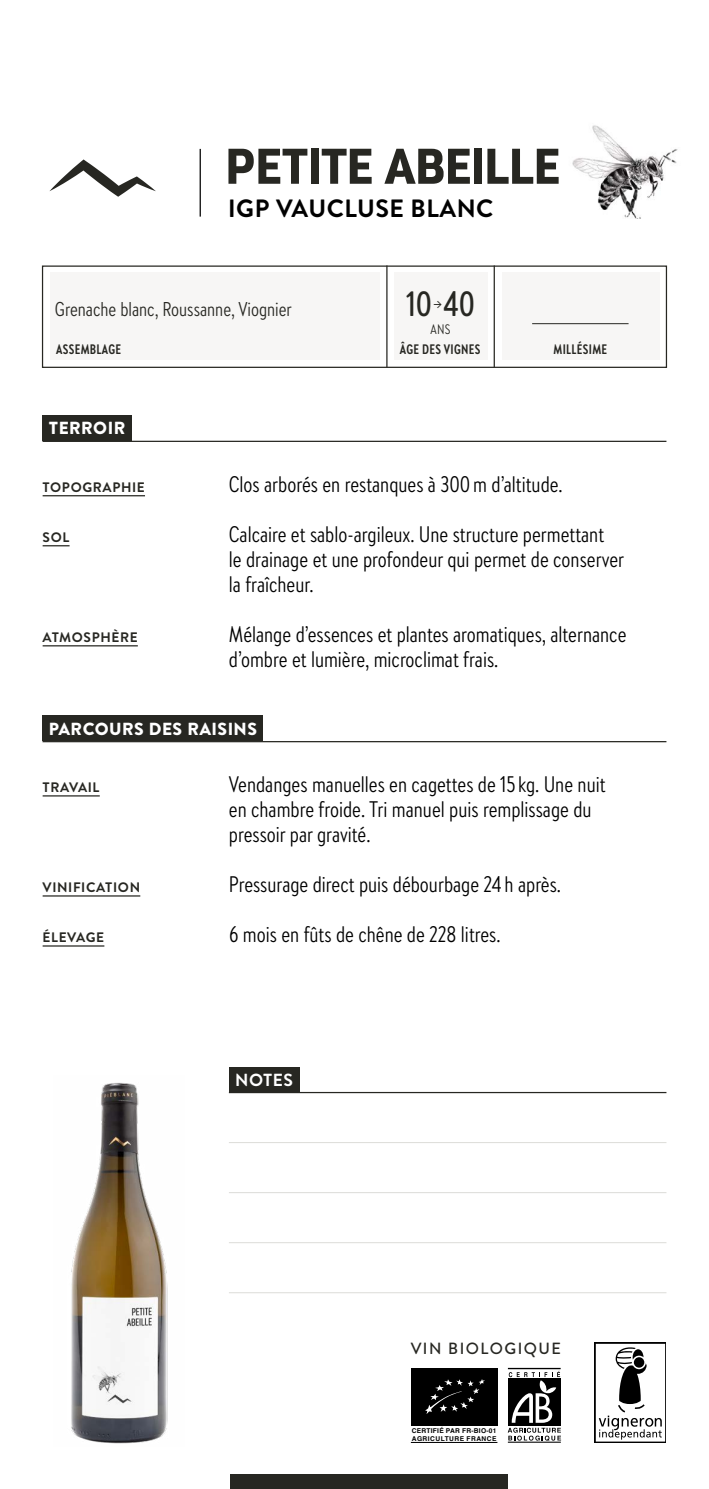
<style>
.page{position:relative;width:709px;height:1489px;background:#fff}
.page>*{position:absolute;margin:0;border:0;box-sizing:border-box;transform-origin:0 0}
.t1{font:900 50px "Darwin";color:#272722}
.t2{font:500 35px "Brandon Text Cond";color:#272722}
.t3{font:700 25px "Brandon Text";letter-spacing:.02em;color:#000}
.t4{font:22.5px/25px "Brandon Text Cond";color:#000}
.t5{font:20px "Brandon Text Cond";color:#272722}
.t6{font:900 17.5px "Brandon Text";letter-spacing:.025em;color:#fff}
.t7{font:700 17.5px "Brandon Text";letter-spacing:.025em;color:#fff}
.t8{font:500 16.25px "Brandon Text";letter-spacing:.09em;color:#272722}
.t9{font:700 13.75px "Brandon Text";letter-spacing:.045em;color:#272722}
.t10{font:700 13.75px "Brandon Text Cond";letter-spacing:.025em;color:#272722}
.t11{font:13.75px "Brandon Text Cond";color:#272722}
.t12{font:700 6.5px/8px "Helvetica";letter-spacing:.055em;color:#000}
</style>
<div class="page">
<div style="left:594px;top:1342px;width:72px;height:100px;background:#313131"></div>
<svg style="left:596px;top:1344px;width:69px;height:97px;background:#cbcbcb"></svg>
<svg style="left:507px;top:1367px;width:55px;height:76px"></svg>
<hr style="left:508px;top:1367px;width:52px;height:1px;background:#000">
<hr style="left:508px;top:1441px;width:53px;height:1px;background:#000">
<svg style="left:507px;top:1370px;width:54px;height:70px"></svg>
<div style="left:411px;top:1367px;width:86px;height:58px;background:#000"></div>
<svg style="left:425px;top:1379px;width:60px;height:34px"></svg>
<hr style="left:411px;top:1441px;width:86px;height:1px;background:#000">
<div style="left:43px;top:716px;width:220px;height:25px;background:#272722"></div>
<div style="left:43px;top:415px;width:89px;height:25px;background:#272722"></div>
<div style="left:229px;top:1067px;width:70px;height:25px;background:#272722"></div>
<svg style="left:43px;top:545px;width:27px;height:1px"></svg>
<hr style="left:43px;top:895px;width:97px;height:1px;background:#272722">
<hr style="left:43px;top:645px;width:95px;height:1px;background:#272722">
<hr style="left:43px;top:945px;width:61px;height:1px;background:#272722">
<svg style="left:49px;top:159px;width:107px;height:38px"></svg>
<hr style="left:43px;top:741px;width:623px;height:1px;background:#272722">
<hr style="left:229px;top:1091px;width:437px;height:2px;background:#272722">
<hr style="left:43px;top:440px;width:623px;height:2px;background:#272722">
<hr style="left:43px;top:495px;width:102px;height:1px;background:#272722">
<hr style="left:43px;top:795px;width:57px;height:1px;background:#272722">
<hr style="left:200px;top:149px;width:1px;height:67px;background:#000">
<img style="left:71px;top:1082px;width:97px;height:362px">
<div style="left:230px;top:1474px;width:278px;height:14px;background:#272722"></div>
<hr style="left:229px;top:1142px;width:437px;height:1px;background:#dcdcd8">
<hr style="left:229px;top:1192px;width:437px;height:1px;background:#dcdcd8">
<hr style="left:229px;top:1242px;width:437px;height:1px;background:#dcdcd8">
<hr style="left:229px;top:1292px;width:437px;height:1px;background:#dcdcd8">
<svg style="left:41px;top:265px;width:626px;height:103px"></svg>
<hr style="left:493px;top:265px;width:2px;height:102px;background:#272722">
<hr style="left:386px;top:265px;width:1px;height:102px;background:#272722">
<hr style="left:532px;top:323px;width:96px;height:1px;background:#272722">
<img style="left:572px;top:125px;width:106px;height:94px">
<h1 class="t1" style="left:226px;top:135px;width:336px">PETITE ABEILLE</h1>
<p class="t3" style="left:228px;top:191px;width:267px">IGP VAUCLUSE BLANC</p>
<p class="t5" style="left:55px;top:296px;width:238px">Grenache blanc, Roussanne, Viognier</p>
<h2 class="t2" style="left:406px;top:281px;width:70px">10<sup>→</sup>40</h2>
<p class="t11" style="left:430px;top:320px;width:21px">ANS</p>
<p class="t10" style="left:56px;top:340px;width:66px">ASSEMBLAGE</p>
<p class="t10" style="left:400px;top:340px;width:82px">ÂGE DES VIGNES</p>
<p class="t6" style="left:49px;top:416px;width:78px">TERROIR</p>
<p class="t10" style="left:553px;top:340px;width:55px">MILLÉSIME</p>
<p class="t9" style="left:43px;top:477px;width:104px">TOPOGRAPHIE</p>
<p class="t9" style="left:43px;top:527px;width:28px">SOL</p>
<p class="t9" style="left:43px;top:627px;width:96px">ATMOSPHÈRE</p>
<p class="t4" style="left:229px;top:471px;width:335px">Clos arborés en restanques à 300m d’altitude.</p>
<p class="t4" style="left:229px;top:521px;width:397px">Calcaire et sablo-argileux. Une structure permettant<br>le drainage et une profondeur qui permet de conserver la fraîcheur.</p>
<p class="t4" style="left:229px;top:621px;width:399px">Mélange d’essences et plantes aromatiques, alternance d’ombre et lumière, microclimat frais.</p>
<p class="t6" style="left:49px;top:716px;width:210px">PARCOURS DES RAISINS</p>
<p class="t9" style="left:43px;top:777px;width:58px">TRAVAIL</p>
<p class="t9" style="left:43px;top:877px;width:99px">VINIFICATION</p>
<p class="t9" style="left:43px;top:927px;width:63px">ÉLEVAGE</p>
<p class="t4" style="left:229px;top:771px;width:378px">Vendanges manuelles en cagettes de 15 kg. Une nuit en chambre froide. Tri manuel puis remplissage du pressoir par gravité.</p>
<p class="t4" style="left:229px;top:871px;width:334px">Pressurage direct puis débourbage 24 h après.</p>
<p class="t4" style="left:229px;top:921px;width:273px">6 mois en fûts de chêne de 228 litres.</p>
<p class="t7" style="left:235px;top:1067px;width:59px">NOTES</p>
<p class="t8" style="left:410px;top:1336px;width:152px">VIN BIOLOGIQUE</p>
<p class="t12" style="left:412px;top:1426px;width:86px">CERTIFIÉ PAR FR-BIO-01<br>AGRICULTURE FRANCE</p>
</div>
